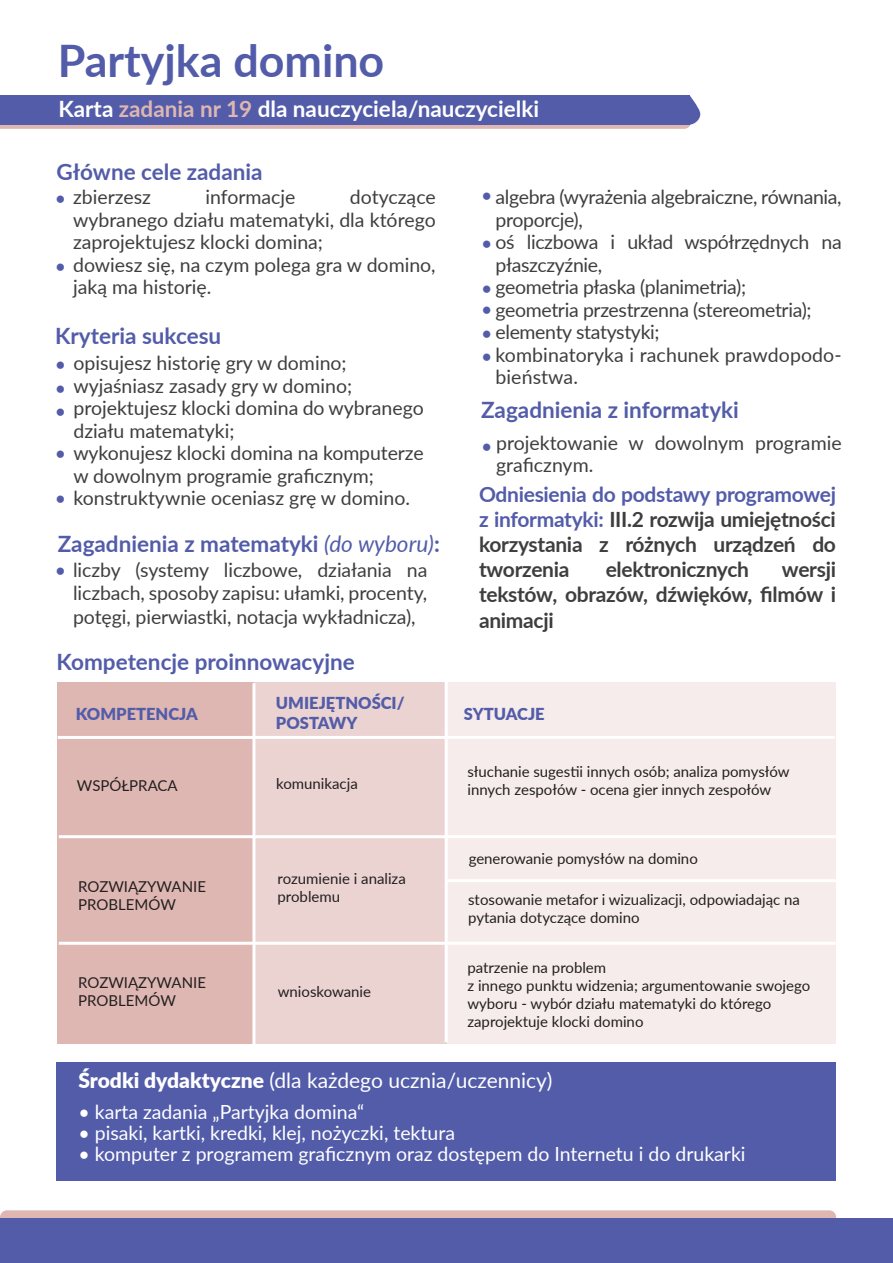
<style>
.page{position:relative;width:893px;height:1263px;background:#fff}
.page>*{position:absolute;margin:0;border:0;box-sizing:border-box;transform-origin:0 0}
.t1{font:700 44.85px "Lato";color:#535ca9}
.t2{font:700 22.5px "Lato";color:#535ca9}
.t3{font:700 22.5px "Lato";color:#fff}
.t4{font:700 21px/25.2px "Lato";letter-spacing:-.015em;color:#3e3e3f;text-align:justify}
.t5{font:21px "Lato";color:#fff}
.t6{font:19.5px/22.5px "Lato";letter-spacing:-.005em;color:#3e3e3f}
.t7{font:19.5px "Lato";color:#fff}
.t8{font:19.5px/23.9px "Lato";color:#535ca9}
.t9{font:900 16.5px/19.8px "Lato";color:#535ca9}
.t10{font:15px/18px "Lato";color:#231f20}
.s1{color:#deb7b3}
.s2{color:#535ca9}
.s3{font-weight:400;font-style:italic}
.s4{font-weight:900}
</style>
<div class="page">
<svg style="left:0;top:95px;width:701px;height:34px;background:#6468ab"></svg>
<div style="left:0;top:1210px;width:836px;height:20px;background:#deb7b3;border-radius:7px"></div>
<div style="left:0;top:1218px;width:893px;height:45px;background:#535ca9"></div>
<div style="left:56px;top:1062px;width:779px;height:119px;background:#535ca9"></div>
<div style="left:254px;top:682px;width:192px;height:362px;background:#ebd3d1"></div>
<div style="left:57px;top:682px;width:197px;height:362px;background:#deb7b3"></div>
<div style="left:446px;top:682px;width:390px;height:362px;background:#f6eceb"></div>
<hr style="left:58px;top:736px;width:777px;height:3px;background:#fff">
<hr style="left:59px;top:835px;width:777px;height:3px;background:#fff">
<hr style="left:447px;top:879px;width:389px;height:3px;background:#fff">
<hr style="left:59px;top:942px;width:777px;height:3px;background:#fff">
<hr style="left:252px;top:683px;width:3px;height:361px;background:#fff">
<hr style="left:445px;top:681px;width:3px;height:361px;background:#fff">
<h1 class="t1" style="left:58px;top:28px;width:328px">Partyjka domino</h1>
<p class="t3" style="left:58px;top:92px;width:482px">Karta <span class="s1">zadania nr 19</span> dla nauczyciela/nauczycielki</p>
<p class="t2" style="left:57px;top:155px;width:208px">Główne cele zadania</p>
<p class="t6" style="left:55px;top:185px;width:98px"><span class="s2">•</span> zbierzesz</p>
<p class="t6" style="left:205px;top:185px;width:92px">informacje</p>
<p class="t6" style="left:73px;top:185px;width:364px;text-align:justify;text-indent:277px">dotyczące wybranego działu matematyki, dla którego zaprojektujesz klocki domina;</p>
<p class="t6" style="left:73px;top:252px;width:364px;text-indent:-18px"><span class="s2">•</span> dowiesz się, na czym polega gra w domino, jaką ma historię.</p>
<p class="t2" style="left:55px;top:319px;width:168px">Kryteria sukcesu</p>
<p class="t6" style="left:73px;top:351px;width:352px;text-indent:-19px"><span class="s2">•</span> opisujesz historię gry w domino; wyjaśniasz zasady gry w domino; projektujesz klocki domina do wybranego działu matematyki;</p>
<p class="t6" style="left:73px;top:441px;width:352px;text-indent:-19px"><span class="s2">•</span> wykonujesz klocki domina na komputerze w dowolnym programie graficznym;</p>
<p class="t6" style="left:55px;top:486px;width:357px"><span class="s2">•</span> konstruktywnie oceniasz grę w domino.</p>
<p class="t8" style="left:55px;top:375px;width:13px">• •</p>
<p class="t2" style="left:58px;top:528px;width:384px">Zagadnienia z matematyki <span class="s3">(do wyboru)</span>:</p>
<p class="t6" style="left:73px;top:557px;width:356px;line-height:23.4px;text-align:justify;text-indent:-18px"><span class="s2">•</span> liczby (systemy liczbowe, działania na liczbach, sposoby zapisu: ułamki, procenty, potęgi, pierwiastki, notacja wykładnicza),</p>
<p class="t2" style="left:57px;top:645px;width:300px">Kompetencje proinnowacyjne</p>
<p class="t6" style="left:495px;top:185px;width:348px;text-indent:-14px"><span class="s2">•</span> algebra (wyrażenia algebraiczne, równania, proporcje),</p>
<p class="t6" style="left:495px;top:230px;width:348px;text-indent:-14px"><span class="s2">•</span> oś liczbowa i układ współrzędnych na płaszczyźnie,</p>
<p class="t6" style="left:481px;top:275px;width:267px"><span class="s2">•</span> geometria płaska (planimetria);</p>
<p class="t6" style="left:481px;top:297px;width:332px"><span class="s2">•</span> geometria przestrzenna (stereometria);</p>
<p class="t6" style="left:481px;top:320px;width:180px"><span class="s2">•</span> elementy statystyki;</p>
<p class="t6" style="left:495px;top:342px;width:348px;text-indent:-14px"><span class="s2">•</span> kombinatoryka i rachunek prawdopodo&shy;bieństwa.</p>
<p class="t2" style="left:481px;top:394px;width:259px">Zagadnienia z informatyki</p>
<p class="t6" style="left:496px;top:431px;width:347px">projektowanie w dowolnym programie graficznym.</p>
<p class="t8" style="left:481px;top:433px;width:13px">•</p>
<p class="t4" style="left:479px;top:480px;width:358px"><span class="s2">Odniesienia do podstawy programowej z informatyki:</span> III.2 rozwija umiejętności korzystania z różnych urządzeń do tworzenia</p>
<p class="t4" style="left:606px;top:556px;width:145px">elektronicznych</p>
<p class="t4" style="left:479px;top:556px;width:359px;text-indent:303px">wersji tekstów, obrazów, dźwięków, filmów i animacji</p>
<p class="t9" style="left:276px;top:692px;width:130px">UMIEJĘTNOŚCI/<br>POSTAWY</p>
<p class="t9" style="left:76px;top:703px;width:124px">KOMPETENCJA</p>
<p class="t9" style="left:464px;top:703px;width:82px">SYTUACJE</p>
<p class="t10" style="left:77px;top:776px;width:102px">WSPÓŁPRACA</p>
<p class="t10" style="left:78px;top:876px;width:129px">ROZWIĄZYWANIE<br>PROBLEMÓW</p>
<p class="t10" style="left:78px;top:973px;width:129px">ROZWIĄZYWANIE<br>PROBLEMÓW</p>
<p class="t10" style="left:276px;top:774px;width:83px">komunikacja</p>
<p class="t10" style="left:278px;top:868px;width:130px">rozumienie i analiza problemu</p>
<p class="t10" style="left:278px;top:982px;width:95px">wnioskowanie</p>
<p class="t10" style="left:467px;top:762px;width:324px">słuchanie sugestii innych osób; analiza pomysłów innych zespołów - ocena gier innych zespołów</p>
<p class="t10" style="left:469px;top:848px;width:231px">generowanie pomysłów na domino</p>
<p class="t10" style="left:468px;top:890px;width:333px">stosowanie metafor i wizualizacji, odpowiadając na pytania dotyczące domino</p>
<p class="t10" style="left:467px;top:958px;width:344px">patrzenie na problem<br>z innego punktu widzenia; argumentowanie swojego wyboru - wybór działu matematyki do którego zaprojektuje klocki domino</p>
<p class="t5" style="left:78px;top:1065px;width:475px"><span class="s4">Środki dydaktyczne</span> (dla każdego ucznia/uczennicy)</p>
<p class="t7" style="left:78px;top:1098px;width:287px">• karta zadania „Partyjka domina“</p>
<p class="t7" style="left:78px;top:1119px;width:378px">• pisaki, kartki, kredki, klej, nożyczki, tektura</p>
<p class="t7" style="left:78px;top:1140px;width:669px">• komputer z programem graficznym oraz dostępem do Internetu i do drukarki</p>
</div>
